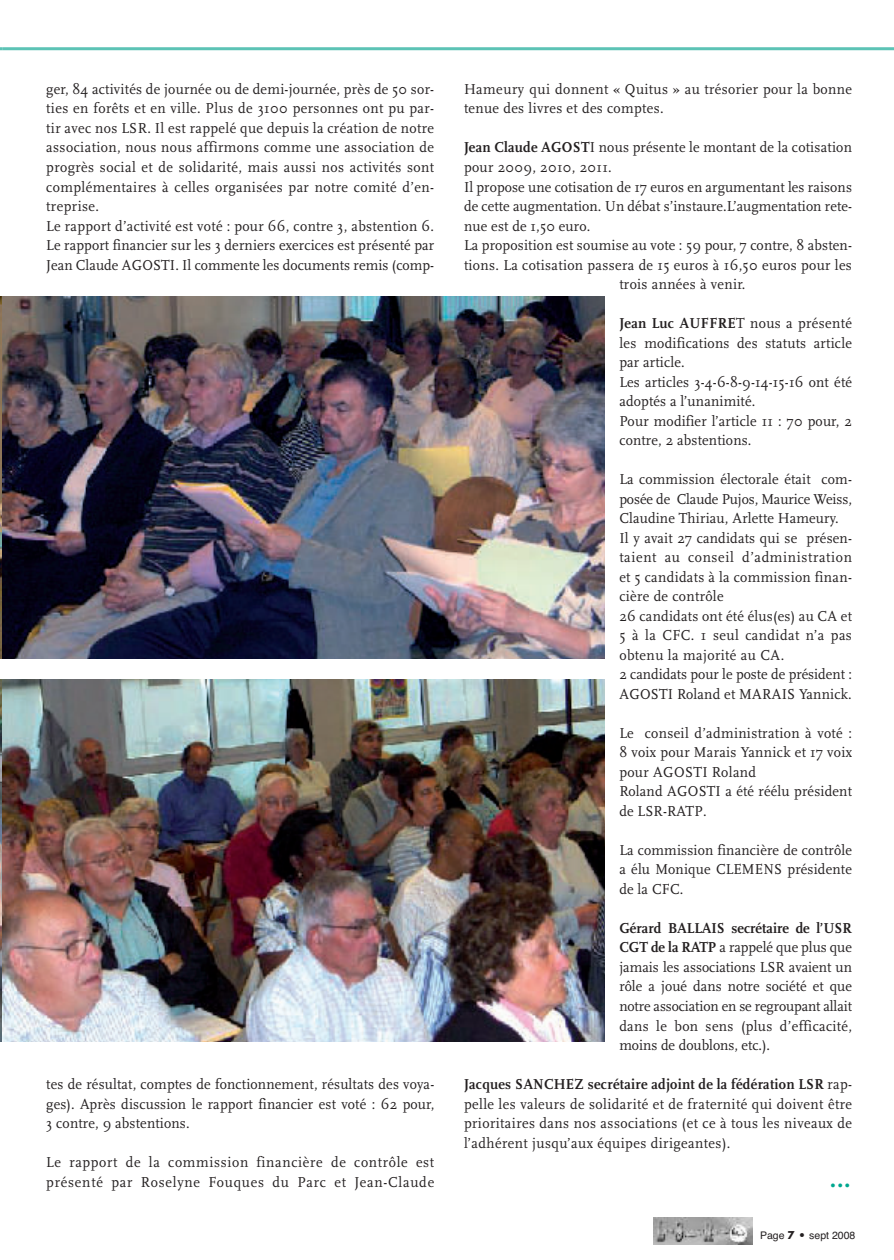
<style>
.page{position:relative;width:894px;height:1260px;background:#fff}
.page>*{position:absolute;margin:0;border:0;box-sizing:border-box;transform-origin:0 0}
.t1{font:700 28.5px "Scala";color:#00a78f}
.t2{font:15px/19.5px "Scala";letter-spacing:.02em;color:#231f20;scale:.95 1}
.t3{font:15px/19.5px "Scala";letter-spacing:.045em;color:#231f20;scale:.95 1}
.t4{font:10.5px "Helvetica";color:#231f20}
.s1{font-weight:700}
.s2{font-family:"Futura";font-weight:700}
</style>
<div class="page">
<img style="left:0;top:47px;width:893px;height:1198px">
<p class="t2" style="left:46px;top:80px;width:409px">ger, 84 activités de journée ou de demi-journée, près de 50 sor&shy;ties en forêts et en ville. Plus de 3100 personnes ont pu par&shy;tir avec nos LSR. Il est rappelé que depuis la création de notre association, nous nous affirmons comme une association de progrès social et de solidarité, mais aussi nos activités sont complémentaires à celles organisées par notre comité d’en&shy;treprise.<br>Le rapport d’activité est voté : pour 66, contre 3, abstention 6.<br>Le rapport financier sur les 3 derniers exercices est présenté par Jean Claude AGOSTI. Il commente les documents remis (comp-</p>
<p class="t2" style="left:46px;top:1075px;width:409px;text-align:justify">tes de résultat, comptes de fonctionnement, résultats des voya&shy;ges). Après discussion le rapport financier est voté : 62 pour, 3 contre, 9 abstentions.</p>
<p class="t3" style="left:46px;top:1153px;width:409px">Le rapport de la commission financière de contrôle est présenté par Roselyne Fouques du Parc et Jean-Claude</p>
<p class="t2" style="left:464px;top:80px;width:409px">Hameury qui donnent « Quitus » au trésorier pour la bonne tenue des livres et des comptes.</p>
<p class="t2" style="left:464px;top:139px;width:409px"><span class="s1">Jean Claude AGOST</span>I nous présente le montant de la cotisation</p>
<p class="t2" style="left:464px;top:158px;width:157px">pour 2009, 2010, 2011.</p>
<p class="t2" style="left:464px;top:178px;width:409px">Il propose une cotisation de 17 euros en argumentant les raisons</p>
<p class="t2" style="left:464px;top:197px;width:409px">de cette augmentation. Un débat s’instaure.L’augmentation rete-</p>
<p class="t2" style="left:464px;top:217px;width:134px">nue est de 1,50 euro.</p>
<p class="t2" style="left:464px;top:236px;width:409px">La proposition est soumise au vote : 59 pour, 7 contre, 8 absten-</p>
<p class="t2" style="left:464px;top:256px;width:409px">tions. La cotisation passera de 15 euros à 16,50 euros pour les</p>
<p class="t2" style="left:619px;top:275px;width:134px">trois années à venir.</p>
<p class="t2" style="left:619px;top:314px;width:246px"><span class="s1">Jean Luc AUFFRE</span>T nous a présenté les modifications des statuts article par article.<br>Les articles 3-4-6-8-9-14-15-16 ont été adoptés a l’unanimité.<br>Pour modifier l’article 11 : 70 pour, 2 contre, 2 abstentions.</p>
<p class="t2" style="left:619px;top:470px;width:246px">La commission électorale était com&shy;posée de Claude Pujos, Maurice Weiss, Claudine Thiriau, Arlette Hameury.<br>Il y avait 27 candidats qui se présen&shy;taient au conseil d’administration et 5 candidats à la commission finan&shy;cière de contrôle<br>26 candidats ont été élus(es) au CA et 5 à la CFC. 1 seul candidat n’a pas obtenu la majorité au CA.<br>2 candidats pour le poste de président :<br>AGOSTI Roland et MARAIS Yannick.</p>
<p class="t2" style="left:619px;top:724px;width:246px">Le conseil d’administration à voté :<br>8 voix pour Marais Yannick et 17 voix pour AGOSTI Roland<br>Roland AGOSTI a été réélu président de LSR-RATP.</p>
<p class="t2" style="left:619px;top:841px;width:246px;text-align:justify">La commission financière de contrôle a élu Monique CLEMENS présidente de la CFC.</p>
<p class="t2" style="left:619px;top:919px;width:246px;text-align:justify"><span class="s1">Gérard BALLAIS secrétaire de l’USR CGT de la RATP</span> a rappelé que plus que jamais les associations LSR avaient un rôle a joué dans notre société et que notre association en se regroupant allait dans le bon sens (plus d’efficacité, moins de doublons, etc.).</p>
<p class="t2" style="left:464px;top:1075px;width:410px;text-align:justify"><span class="s1">Jacques SANCHEZ secrétaire adjoint de la fédération LSR</span> rap&shy;pelle les valeurs de solidarité et de fraternité qui doivent être prioritaires dans nos associations (et ce à tous les niveaux de l’adhérent jusqu’aux équipes dirigeantes).</p>
<h1 class="t1" style="left:829px;top:1165px;width:23px">...</h1>
<p class="t4" style="left:759px;top:1231px;width:97px">Page <span class="s2">7 •</span> sept 2008</p>
</div>
